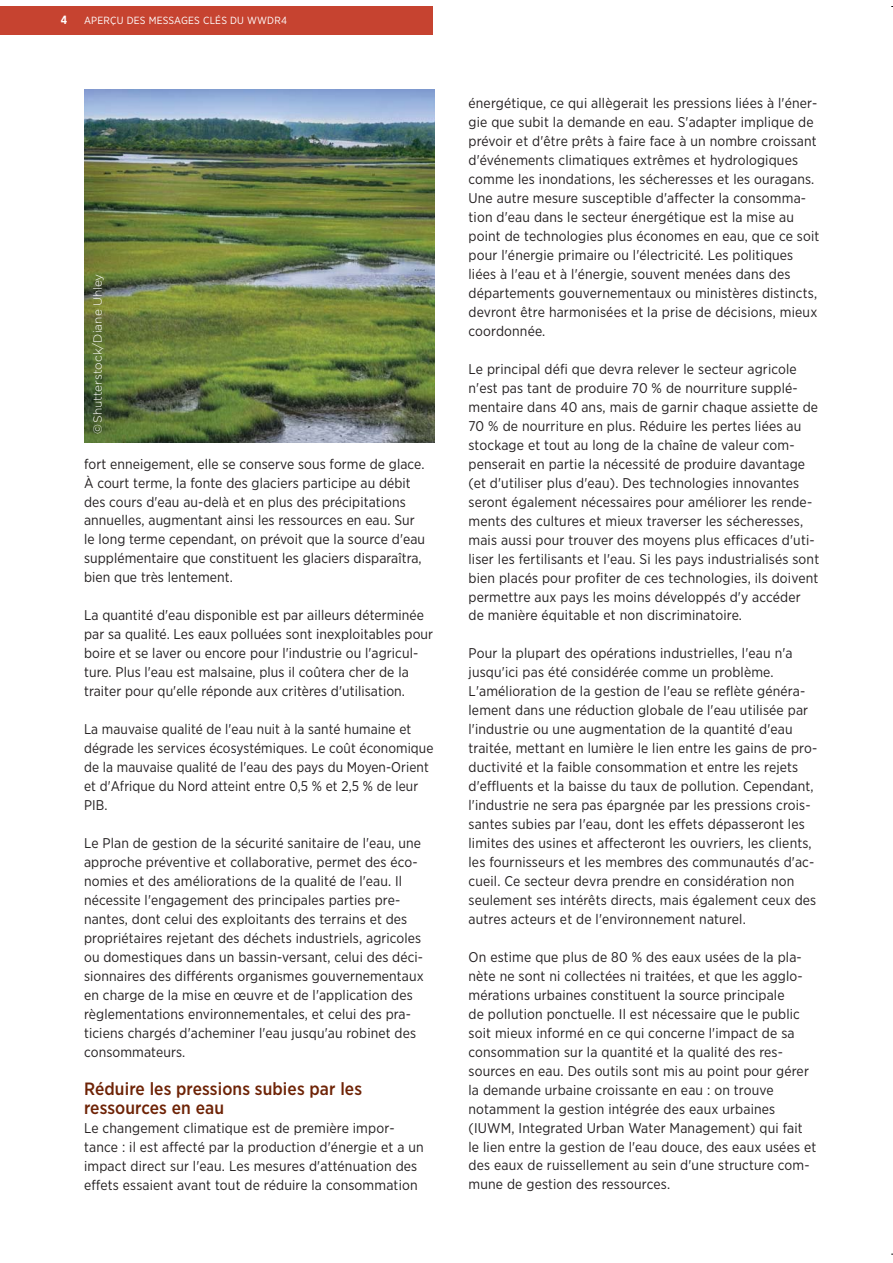
<style>
.page{position:relative;width:893px;height:1263px;background:#fff}
.page>*{position:absolute;margin:0;border:0;box-sizing:border-box;transform-origin:0 0}
.t1{font:500 17.85px/19px "Gotham Narrow";letter-spacing:.005em;color:#6e2306}
.t2{font:14.1px/18.9px "Gotham Narrow";letter-spacing:.01em;color:#231f20}
.t3{font:300 11.85px "Gotham";color:#fff}
.t4{font:700 11.85px "Gotham Narrow";color:#fff}
.t5{font:10.35px "Gotham Narrow";letter-spacing:.02em;color:#fff}
</style>
<div class="page">
<div style="left:0;top:6px;width:433px;height:29px;background:#c64330"></div>
<img style="left:84px;top:89px;width:351px;height:353px">
<p class="t4" style="left:61px;top:16px;width:8px">4</p>
<p class="t5" style="left:84px;top:16px;width:204px">APERÇU DES MESSAGES CLÉS DU WWDR4</p>
<p class="t3" style="left:93px;top:434px;width:162px;rotate:-90deg">© Shutterstock/Diane Uhley</p>
<p class="t2" style="left:84px;top:455px;width:342px">fort enneigement, elle se conserve sous forme de glace.<br>À court terme, la fonte des glaciers participe au débit des cours d'eau au-delà et en plus des précipitations annuelles, augmentant ainsi les ressources en eau. Sur le long terme cependant, on prévoit que la source d'eau supplémentaire que constituent les glaciers disparaîtra, bien que très lentement.</p>
<p class="t2" style="left:84px;top:607px;width:351px">La quantité d'eau disponible est par ailleurs déterminée par sa qualité. Les eaux polluées sont inexploitables pour boire et se laver ou encore pour l'industrie ou l'agricul&shy;ture. Plus l'eau est malsaine, plus il coûtera cher de la traiter pour qu'elle réponde aux critères d'utilisation.</p>
<p class="t2" style="left:84px;top:721px;width:351px">La mauvaise qualité de l'eau nuit à la santé humaine et dégrade les services écosystémiques. Le coût économique de la mauvaise qualité de l'eau des pays du Moyen-Orient et d'Afrique du Nord atteint entre 0,5 % et 2,5 % de leur PIB.</p>
<p class="t2" style="left:84px;top:834px;width:341px">Le Plan de gestion de la sécurité sanitaire de l'eau, une approche préventive et collaborative, permet des éco&shy;nomies et des améliorations de la qualité de l'eau. Il nécessite l'engagement des principales parties pre&shy;nantes, dont celui des exploitants des terrains et des propriétaires rejetant des déchets industriels, agricoles ou domestiques dans un bassin-versant, celui des déci&shy;sionnaires des différents organismes gouvernementaux en charge de la mise en œuvre et de l'application des règlementations environnementales, et celui des pra&shy;ticiens chargés d'acheminer l'eau jusqu'au robinet des consommateurs.</p>
<p class="t1" style="left:84px;top:1080px;width:280px">Réduire les pressions subies par les ressources en eau</p>
<p class="t2" style="left:84px;top:1119px;width:341px">Le changement climatique est de première impor&shy;tance : il est affecté par la production d'énergie et a un impact direct sur l'eau. Les mesures d'atténuation des effets essaient avant tout de réduire la consommation</p>
<p class="t2" style="left:468px;top:95px;width:352px">énergétique, ce qui allègerait les pressions liées à l'éner&shy;gie que subit la demande en eau. S'adapter implique de prévoir et d'être prêts à faire face à un nombre croissant d'événements climatiques extrêmes et hydrologiques comme les inondations, les sécheresses et les ouragans.<br>Une autre mesure susceptible d'affecter la consomma&shy;tion d'eau dans le secteur énergétique est la mise au point de technologies plus économes en eau, que ce soit pour l'énergie primaire ou l'électricité. Les politiques liées à l'eau et à l'énergie, souvent menées dans des départements gouvernementaux ou ministères distincts, devront être harmonisées et la prise de décisions, mieux coordonnée.</p>
<p class="t2" style="left:468px;top:360px;width:352px">Le principal défi que devra relever le secteur agricole n'est pas tant de produire 70 % de nourriture supplé&shy;mentaire dans 40 ans, mais de garnir chaque assiette de 70 % de nourriture en plus. Réduire les pertes liées au stockage et tout au long de la chaîne de valeur com&shy;penserait en partie la nécessité de produire davantage (et d'utiliser plus d'eau). Des technologies innovantes seront également nécessaires pour améliorer les rende&shy;ments des cultures et mieux traverser les sécheresses, mais aussi pour trouver des moyens plus efficaces d'uti&shy;liser les fertilisants et l'eau. Si les pays industrialisés sont bien placés pour profiter de ces technologies, ils doivent permettre aux pays les moins développés d'y accéder de manière équitable et non discriminatoire.</p>
<p class="t2" style="left:468px;top:645px;width:350px">Pour la plupart des opérations industrielles, l'eau n'a jusqu'ici pas été considérée comme un problème.<br>L'amélioration de la gestion de l'eau se reflète généra&shy;lement dans une réduction globale de l'eau utilisée par l'industrie ou une augmentation de la quantité d'eau traitée, mettant en lumière le lien entre les gains de pro&shy;ductivité et la faible consommation et entre les rejets d'effluents et la baisse du taux de pollution. Cependant, l'industrie ne sera pas épargnée par les pressions crois&shy;santes subies par l'eau, dont les effets dépasseront les limites des usines et affecteront les ouvriers, les clients, les fournisseurs et les membres des communautés d'ac&shy;cueil. Ce secteur devra prendre en considération non seulement ses intérêts directs, mais également ceux des autres acteurs et de l'environnement naturel.</p>
<p class="t2" style="left:468px;top:948px;width:349px">On estime que plus de 80 % des eaux usées de la pla&shy;nète ne sont ni collectées ni traitées, et que les agglo&shy;mérations urbaines constituent la source principale<br>de pollution ponctuelle. Il est nécessaire que le public soit mieux informé en ce qui concerne l'impact de sa consommation sur la quantité et la qualité des res&shy;sources en eau. Des outils sont mis au point pour gérer la demande urbaine croissante en eau : on trouve notamment la gestion intégrée des eaux urbaines (IUWM, Integrated Urban Water Management) qui fait le lien entre la gestion de l'eau douce, des eaux usées et des eaux de ruissellement au sein d'une structure com&shy;mune de gestion des ressources.</p>
</div>
